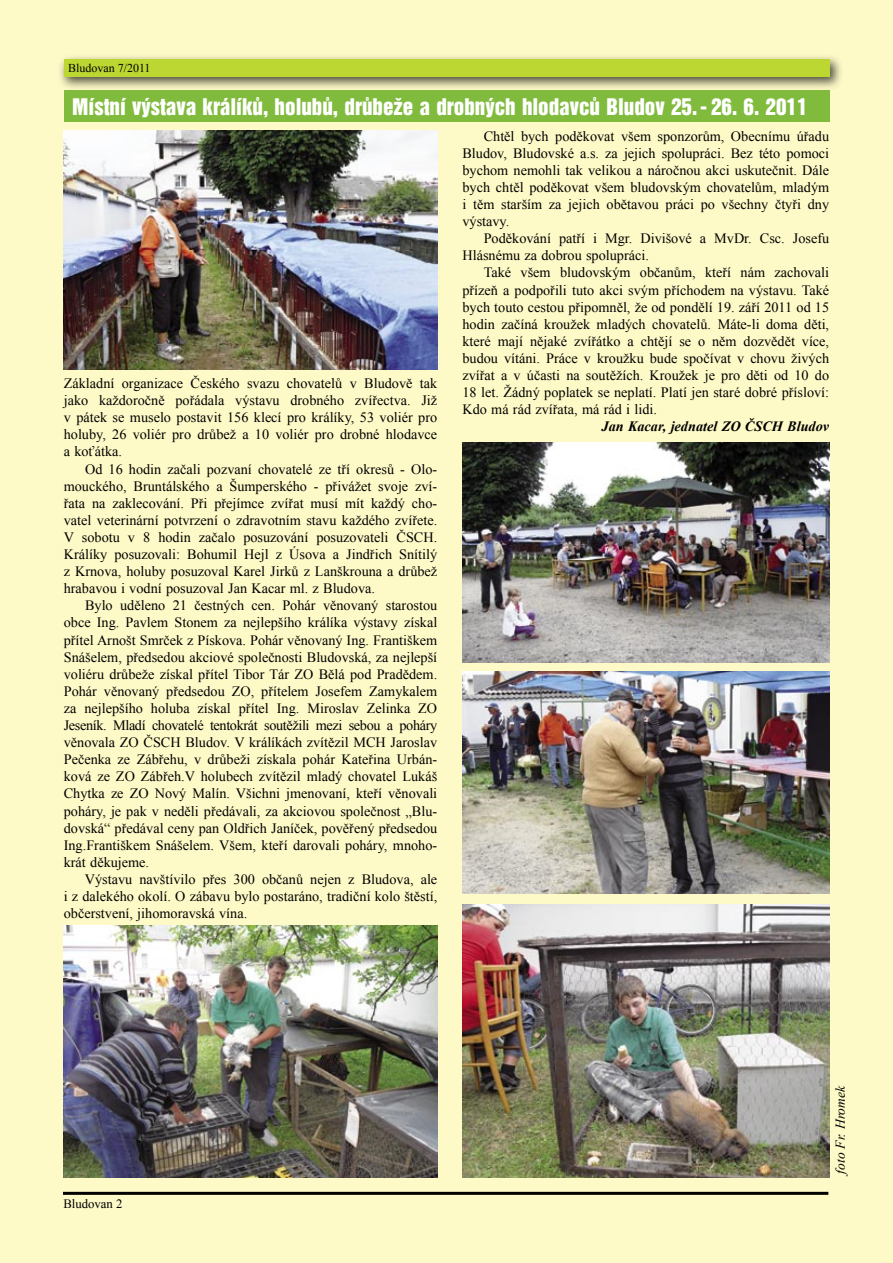
<style>
.page{position:relative;width:893px;height:1263px;background:#fefac7}
.page>*{position:absolute;margin:0;border:0;box-sizing:border-box;transform-origin:0 0}
.t1{font:21px "Switzerland Inserat CE";color:#fff}
.t2{font:14.25px/17.1px "Times New Roman";color:#000;text-align:justify}
.t3{font:italic 700 14.25px "Times New Roman";color:#000}
.t4{font:italic 13.5px "Times New Roman";color:#000}
.t5{font:12.75px "Times New Roman";color:#000}
.t6{font:12px "Times New Roman";color:#000}
</style>
<div class="page">
<div style="left:57px;top:53px;width:787px;height:39px;background:#000;opacity:.7"></div>
<div style="left:64px;top:59px;width:765px;height:18px;background:#bdd732"></div>
<hr style="left:63px;top:1192px;width:765px;height:3px;background:#000">
<div style="left:64px;top:90px;width:765px;height:32px;background:#80bb3d"></div>
<img style="left:462px;top:443px;width:367px;height:220px">
<img style="left:462px;top:672px;width:367px;height:221px">
<img style="left:64px;top:131px;width:373px;height:239px">
<img style="left:64px;top:926px;width:373px;height:252px">
<img style="left:462px;top:904px;width:367px;height:274px">
<p class="t6" style="left:68px;top:60px;width:84px">Bludovan 7/2011</p>
<h1 class="t1" style="left:72px;top:94px;width:737px">Místní výstava králíků, holubů, drůbeže a drobných hlodavců Bludov 25. - 26. 6. 2011</h1>
<p class="t2" style="left:462px;top:127px;width:368px;text-indent:21px">Chtěl bych poděkovat všem sponzorům, Obecnímu úřadu Bludov, Bludovské a.s. za jejich spolupráci. Bez této pomoci bychom nemohli tak velikou a náročnou akci uskutečnit. Dále bych chtěl poděkovat všem bludovským chovatelům, mladým i těm starším za jejich obětavou práci po všechny čtyři dny výstavy.</p>
<p class="t2" style="left:462px;top:230px;width:368px;text-indent:21px">Poděkování patří i Mgr. Divišové a MvDr. Csc. Josefu<br>Hlásnému za dobrou spolupráci.</p>
<p class="t2" style="left:462px;top:264px;width:368px;text-indent:21px">Také všem bludovským občanům, kteří nám zachovali přízeň a podpořili tuto akci svým příchodem na výstavu. Také bych touto cestou připomněl, že od pondělí 19. září 2011 od 15 hodin začíná kroužek mladých chovatelů. Máte-li doma děti, které mají nějaké zvířátko a chtějí se o něm dozvědět více, budou vítáni. Práce v kroužku bude spočívat v chovu živých zvířat a v účasti na soutěžích. Kroužek je pro děti od 10 do 18 let. Žádný poplatek se neplatí. Platí jen staré dobré přísloví:<br>Kdo má rád zvířata, má rád i lidi.</p>
<p class="t3" style="left:602px;top:417px;width:229px">Jan Kacar, jednatel ZO ČSCH Bludov</p>
<p class="t2" style="left:64px;top:374px;width:375px">Základní organizace Českého svazu chovatelů v Bludově tak jako každoročně pořádala výstavu drobného zvířectva. Již v pátek se muselo postavit 156 klecí pro králíky, 53 voliér pro holuby, 26 voliér pro drůbež a 10 voliér pro drobné hlodavce a koťátka.</p>
<p class="t2" style="left:64px;top:460px;width:375px;text-indent:21px">Od 16 hodin začali pozvaní chovatelé ze tří okresů - Olo&shy;mouckého, Bruntálského a Šumperského - přivážet svoje zví&shy;řata na zaklecování. Při přejímce zvířat musí mít každý cho&shy;vatel veterinární potvrzení o zdravotním stavu každého zvířete.<br>V sobotu v 8 hodin začalo posuzování posuzovateli ČSCH.<br>Králíky posuzovali: Bohumil Hejl z Úsova a Jindřich Snítilý z Krnova, holuby posuzoval Karel Jirků z Lanškrouna a drůbež hrabavou i vodní posuzoval Jan Kacar ml. z Bludova.</p>
<p class="t2" style="left:64px;top:597px;width:375px;text-indent:21px">Bylo uděleno 21 čestných cen. Pohár věnovaný starostou obce Ing. Pavlem Stonem za nejlepšího králíka výstavy získal přítel Arnošt Smrček z Pískova. Pohár věnovaný Ing. Františkem Snášelem, předsedou akciové společnosti Bludovská, za nejlepší voliéru drůbeže získal přítel Tibor Tár ZO Bělá pod Pradědem.<br>Pohár věnovaný předsedou ZO, přítelem Josefem Zamykalem za nejlepšího holuba získal přítel Ing. Miroslav Zelinka ZO Jeseník. Mladí chovatelé tentokrát soutěžili mezi sebou a poháry věnovala ZO ČSCH Bludov. V králíkách zvítězil MCH Jaroslav Pečenka ze Zábřehu, v drůbeži získala pohár Kateřina Urbán&shy;ková ze ZO Zábřeh.V holubech zvítězil mladý chovatel Lukáš Chytka ze ZO Nový Malín. Všichni jmenovaní, kteří věnovali poháry, je pak v neděli předávali, za akciovou společnost „Blu&shy;dovská“ předával ceny pan Oldřich Janíček, pověřený předsedou Ing.Františkem Snášelem. Všem, kteří darovali poháry, mnoho&shy;krát děkujeme.</p>
<p class="t2" style="left:64px;top:870px;width:375px;text-indent:21px">Výstavu navštívilo přes 300 občanů nejen z Bludova, ale i z dalekého okolí. O zábavu bylo postaráno, tradiční kolo štěstí, občerstvení, jihomoravská vína.</p>
<p class="t5" style="left:63px;top:1195px;width:61px">Bludovan 2</p>
<p class="t4" style="left:831px;top:1173px;width:90px;rotate:-90deg">foto Fr. Hromek</p>
</div>
